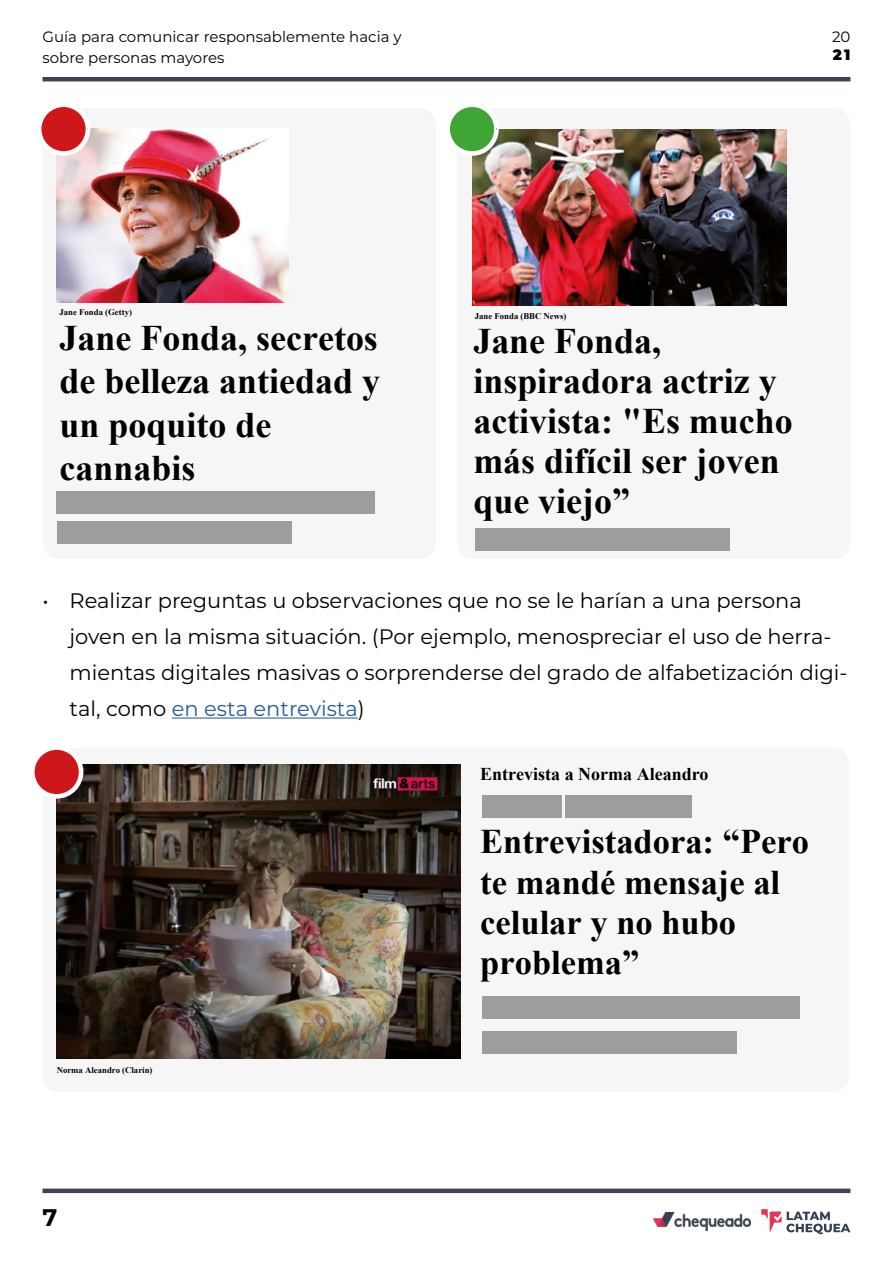
<style>
.page{position:relative;width:893px;height:1263px;background:#fff}
.page>*{position:absolute;margin:0;border:0;box-sizing:border-box;transform-origin:0 0}
.t1{font:700 36px/40px "Times New Roman";color:#000}
.t2{font:700 34.5px/40px "Times New Roman";color:#000}
.t3{font:700 24px "Montserrat Alternates";color:#000}
.t4{font:21px/36px "Montserrat";color:#000}
.t5{font:700 18px "Times New Roman";color:#000}
.t6{font:15px/21px "Montserrat";color:#000}
.t7{font:15px "Montserrat Alternates";color:#000}
.t8{font:900 15px "Montserrat Alternates";color:#000}
.t9{font:700 8.7px "Times New Roman";color:#000}
.s1{color:#275b9b}
</style>
<div class="page">
<hr style="left:43px;top:77px;width:807px;height:4px;background:#3e4356">
<div style="left:43px;top:1188px;width:807px;height:5px;background:#3e4356"></div>
<img style="left:654px;top:1213px;width:96px;height:17px">
<svg style="left:761px;top:1209px;width:89px;height:25px"></svg>
<div style="left:43px;top:108px;width:393px;height:451px;background:#f6f6f6;border-radius:17px"></div>
<div style="left:457px;top:108px;width:393px;height:451px;background:#f6f6f6;border-radius:17px"></div>
<div style="left:57px;top:491px;width:318px;height:23px;background:#9d9d9c"></div>
<div style="left:57px;top:521px;width:234px;height:23px;background:#9d9d9c"></div>
<img style="left:57px;top:128px;width:232px;height:174px">
<img style="left:472px;top:129px;width:314px;height:177px">
<div style="left:475px;top:528px;width:254px;height:23px;background:#9d9d9c"></div>
<div style="left:43px;top:748px;width:806px;height:344px;background:#f6f6f6;border-radius:17px"></div>
<hr style="left:172px;top:717px;width:186px;height:1px;background:#275b9b">
<div style="left:482px;top:996px;width:317px;height:23px;background:#9d9d9c"></div>
<div style="left:482px;top:795px;width:79px;height:23px;background:#9d9d9c"></div>
<div style="left:566px;top:795px;width:126px;height:23px;background:#9d9d9c"></div>
<div style="left:482px;top:1031px;width:254px;height:23px;background:#9d9d9c"></div>
<img style="left:57px;top:765px;width:404px;height:294px">
<div style="left:30px;top:745px;width:53px;height:54px;background:#fff;border-radius:50%"></div>
<svg style="left:34px;top:749px;width:47px;height:47px"></svg>
<div style="left:37px;top:102px;width:53px;height:54px;background:#fff;border-radius:50%"></div>
<svg style="left:41px;top:107px;width:46px;height:46px"></svg>
<div style="left:445px;top:102px;width:54px;height:54px;background:#fff;border-radius:50%"></div>
<svg style="left:450px;top:107px;width:46px;height:46px"></svg>
<p class="t6" style="left:43px;top:26px;width:361px">Guía para comunicar responsablemente hacia y sobre personas mayores</p>
<p class="t7" style="left:832px;top:27px;width:20px">20</p>
<p class="t8" style="left:833px;top:44px;width:19px">21</p>
<p class="t9" style="left:60px;top:306px;width:74px">Jane Fonda (Getty)</p>
<h1 class="t1" style="left:60px;top:316px;width:322px;line-height:43px">Jane Fonda, secretos de belleza antiedad y un poquito de cannabis</h1>
<p class="t9" style="left:475px;top:310px;width:93px">Jane Fonda (BBC News)</p>
<h1 class="t1" style="left:473px;top:320px;width:321px">Jane Fonda, inspiradora actriz y activista: "Es mucho más difícil ser joven que viejo”</h1>
<p class="t4" style="left:70px;top:582px;width:780px;text-indent:-27px">• Realizar preguntas u observaciones que no se le harían a una persona joven en la misma situación. (Por ejemplo, menospreciar el uso de herra&shy;mientas digitales masivas o sorprenderse del grado de alfabetización digi&shy;tal, como <span class="s1">en esta entrevista</span>)</p>
<p class="t5" style="left:480px;top:761px;width:230px">Entrevista a Norma Aleandro</p>
<p class="t9" style="left:57px;top:1064px;width:97px">Norma Aleandro (Clarín)</p>
<p class="t3" style="left:43px;top:1200px;width:16px">7</p>
<h2 class="t2" style="left:480px;top:821px;width:330px">Entrevistadora: “Pero te mandé mensaje al celular y no hubo problema”</h2>
</div>
